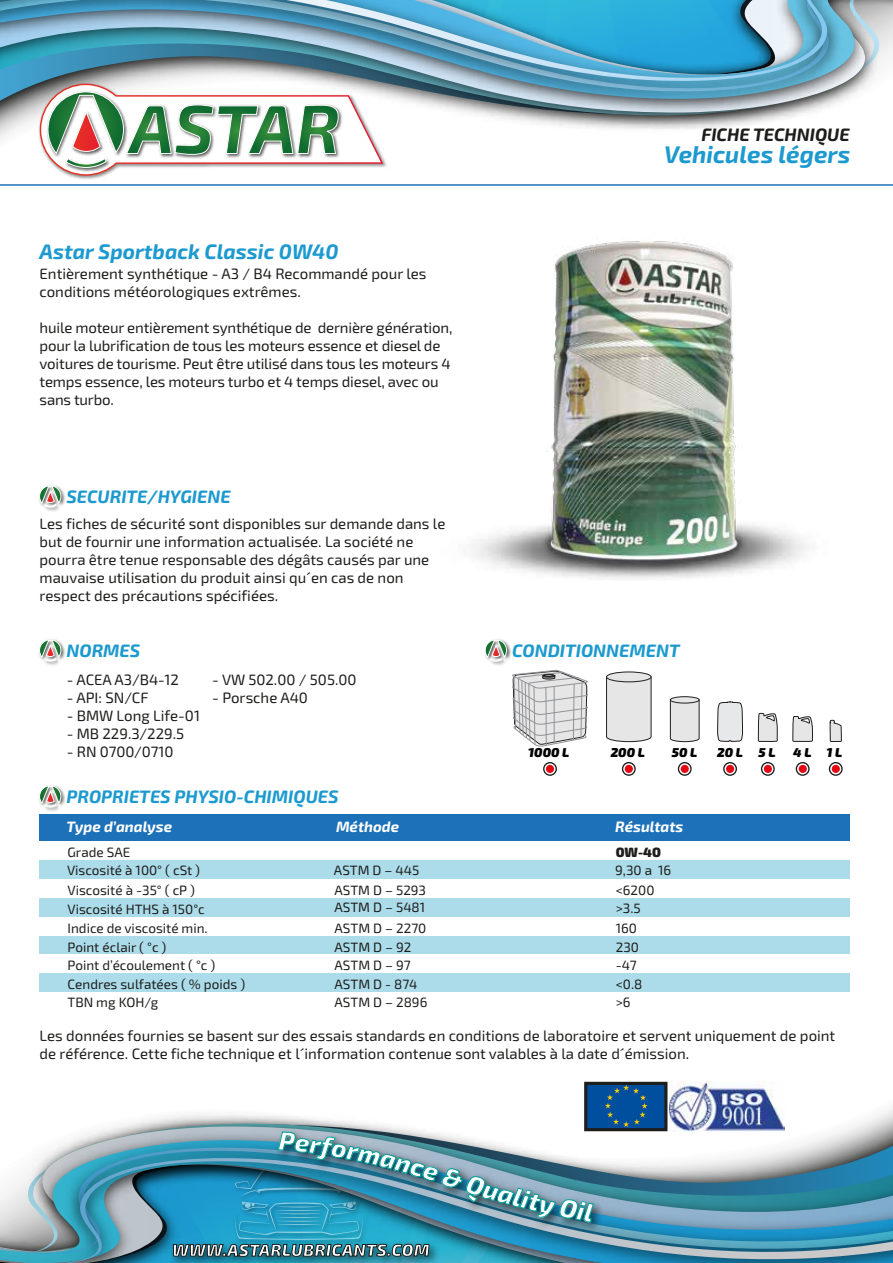
<style>
.page{position:relative;width:893px;height:1263px;background:#fff}
.page>*{position:absolute;margin:0;border:0;box-sizing:border-box;transform-origin:0 0}
.t1{font:italic 700 24px "Exo 2";color:#1c9acf}
.t2{font:italic 700 21px "Exo 2";color:#1c9acf}
.t3{font:italic 700 18px "Exo 2";color:#1c9acf}
.t4{font:italic 700 18px "Exo 2";color:#1d1d1b}
.t5{font:15px/18px "Exo 2";color:#1d1d1b}
.t6{font:italic 700 15px "Exo 2";color:#fff}
.t7{font:13.5px/18.9px "Exo 2";color:#1d1d1b}
.t8{font:900 13.5px "Exo 2";color:#1d1d1b}
.t9{font:italic 900 12.9px "Exo 2";color:#000101}
</style>
<div class="page">
<svg style="left:834px;top:1158px;width:59px;height:105px;background:#408faf"></svg>
<img style="left:7px;top:0;width:886px;height:179px">
<hr style="left:0;top:184px;width:893px;height:2px;background:#1d71b8">
<img style="left:380px;top:185px;width:508px;height:394px">
<div style="left:40px;top:814px;width:810px;height:28px;background:#1d71b8"></div>
<img style="left:45px;top:485px;width:20px;height:26px">
<svg style="left:39px;top:486px;width:22px;height:21px"></svg>
<img style="left:45px;top:639px;width:20px;height:26px">
<svg style="left:39px;top:640px;width:22px;height:21px"></svg>
<img style="left:45px;top:789px;width:20px;height:22px">
<svg style="left:39px;top:785px;width:22px;height:22px"></svg>
<img style="left:491px;top:639px;width:20px;height:26px">
<svg style="left:485px;top:640px;width:22px;height:21px"></svg>
<svg style="left:717px;top:702px;width:26px;height:39px"></svg>
<svg style="left:758px;top:713px;width:19px;height:29px"></svg>
<svg style="left:793px;top:716px;width:20px;height:26px"></svg>
<svg style="left:830px;top:720px;width:11px;height:22px"></svg>
<svg style="left:670px;top:701px;width:29px;height:41px"></svg>
<div style="left:670px;top:697px;width:29px;height:6px;background:#e6e6e6;border-radius:50%"></div>
<div style="left:670px;top:697px;width:29px;height:6px;border:1px solid #221f1f;border-radius:50%"></div>
<svg style="left:606px;top:678px;width:45px;height:64px;background:#dcdcdc"></svg>
<div style="left:606px;top:672px;width:45px;height:10px;background:#e6e6e6;border-radius:50%"></div>
<div style="left:606px;top:672px;width:45px;height:10px;border:1px solid #221f1f;border-radius:50%"></div>
<svg style="left:512px;top:670px;width:76px;height:77px;background:#d0d0d1"></svg>
<div style="left:543px;top:762px;width:14px;height:14px;border:1px solid #221f1f;border-radius:50%"></div>
<div style="left:622px;top:762px;width:14px;height:14px;border:1px solid #221f1f;border-radius:50%"></div>
<div style="left:761px;top:762px;width:14px;height:14px;border:1px solid #221f1f;border-radius:50%"></div>
<div style="left:796px;top:762px;width:14px;height:14px;border:1px solid #221f1f;border-radius:50%"></div>
<div style="left:829px;top:762px;width:14px;height:14px;border:1px solid #221f1f;border-radius:50%"></div>
<div style="left:678px;top:762px;width:14px;height:14px;border:1px solid #221f1f;border-radius:50%"></div>
<div style="left:723px;top:762px;width:14px;height:14px;border:1px solid #221f1f;border-radius:50%"></div>
<div style="left:546px;top:765px;width:8px;height:8px;background:#e30613;border-radius:50%"></div>
<div style="left:625px;top:765px;width:8px;height:8px;background:#e30613;border-radius:50%"></div>
<div style="left:681px;top:765px;width:8px;height:8px;background:#e30613;border-radius:50%"></div>
<div style="left:726px;top:765px;width:8px;height:8px;background:#e30613;border-radius:50%"></div>
<div style="left:764px;top:765px;width:8px;height:8px;background:#e30613;border-radius:50%"></div>
<div style="left:799px;top:765px;width:8px;height:8px;background:#e30613;border-radius:50%"></div>
<div style="left:832px;top:765px;width:8px;height:8px;background:#e30613;border-radius:50%"></div>
<svg style="left:0;top:860px;width:834px;height:403px"></svg>
<h2 class="t2" style="left:40px;top:239px;width:301px">Astar Sportback Classic 0W40</h2>
<p class="t5" style="left:40px;top:265px;width:388px">Entièrement synthétique - A3 / B4 Recommandé pour les conditions météorologiques extrêmes.</p>
<p class="t5" style="left:40px;top:319px;width:414px">huile moteur entièrement synthétique de dernière génération, pour la lubrification de tous les moteurs essence et diesel de voitures de tourisme. Peut être utilisé dans tous les moteurs 4 temps essence, les moteurs turbo et 4 temps diesel, avec ou sans turbo.</p>
<p class="t3" style="left:67px;top:485px;width:166px">SECURITE/HYGIENE</p>
<p class="t5" style="left:40px;top:515px;width:407px">Les fiches de sécurité sont disponibles sur demande dans le but de fournir une information actualisée. La société ne pourra être tenue responsable des dégâts causés par une mauvaise utilisation du produit ainsi qu´en cas de non respect des précautions spécifiées.</p>
<p class="t3" style="left:67px;top:639px;width:75px">NORMES</p>
<p class="t5" style="left:67px;top:671px;width:114px">- ACEA A3/B4-12</p>
<p class="t5" style="left:67px;top:689px;width:83px">- API: SN/CF</p>
<p class="t5" style="left:67px;top:707px;width:135px">- BMW Long Life-01</p>
<p class="t5" style="left:67px;top:725px;width:119px">- MB 229.3/229.5</p>
<p class="t5" style="left:67px;top:743px;width:108px">- RN 0700/0710</p>
<p class="t5" style="left:212px;top:671px;width:146px">- VW 502.00 / 505.00</p>
<p class="t5" style="left:212px;top:689px;width:97px">- Porsche A40</p>
<p class="t4" style="left:701px;top:124px;width:150px">FICHE TECHNIQUE</p>
<h1 class="t1" style="left:664px;top:140px;width:187px">Vehicules légers</h1>
<p class="t3" style="left:512px;top:639px;width:169px">CONDITIONNEMENT</p>
<p class="t9" style="left:528px;top:744px;width:43px">1000 L</p>
<p class="t9" style="left:611px;top:744px;width:36px">200 L</p>
<p class="t9" style="left:672px;top:744px;width:27px">50 L</p>
<p class="t9" style="left:717px;top:744px;width:60px">20 L 5 L</p>
<p class="t9" style="left:793px;top:744px;width:50px">4 L 1 L</p>
<p class="t3" style="left:67px;top:785px;width:274px">PROPRIETES PHYSIO-CHIMIQUES</p>
<p class="t6" style="left:67px;top:818px;width:107px">Type d’analyse</p>
<p class="t6" style="left:336px;top:818px;width:65px">Méthode</p>
<p class="t6" style="left:615px;top:818px;width:70px">Résultats</p>
<p class="t7" style="left:67px;top:843px;width:135px;line-height:18.3px">Grade SAE<br>Viscosité à 100° ( cSt )</p>
<p class="t7" style="left:67px;top:881px;width:179px">Viscosité à -35° ( cP )<br>Viscosité HTHS à 150°c<br>Indice de viscosité min.<br>Point éclair ( °c )<br>Point d’écoulement ( °c )<br>Cendres sulfatées ( % poids )<br>TBN mg KOH/g</p>
<p class="t7" style="left:334px;top:860px;width:94px;line-height:19.8px">ASTM D – 445<br>ASTM D – 5293</p>
<p class="t7" style="left:334px;top:898px;width:94px">ASTM D – 5481<br>ASTM D – 2270<br>ASTM D – 92<br>ASTM D – 97<br>ASTM D - 874<br>ASTM D – 2896</p>
<p class="t8" style="left:616px;top:843px;width:47px">0W-40</p>
<p class="t7" style="left:615px;top:861px;width:57px">9,30 a 16 &lt;6200 &gt;3.5<br>160<br>230<br>-47<br>&lt;0.8<br>&gt;6</p>
<p class="t7" style="left:616px;top:907px;width:26px">&gt;3.5</p>
<p class="t5" style="left:40px;top:1027px;width:797px">Les données fournies se basent sur des essais standards en conditions de laboratoire et servent uniquement de point de référence. Cette fiche technique et l´information contenue sont valables à la date d´émission.</p>
</div>
